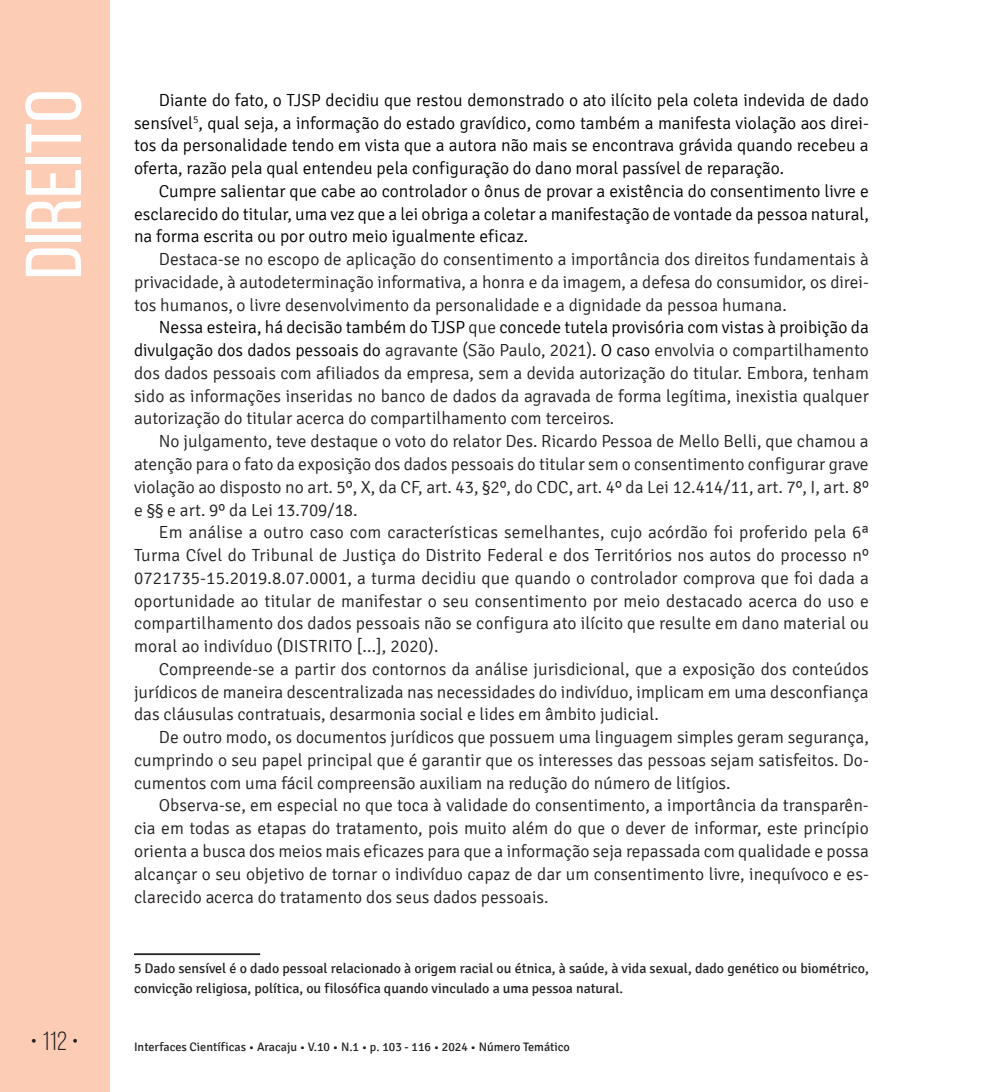
<style>
.page{position:relative;width:993px;height:1092px;background:#fff}
.page>*{position:absolute;margin:0;border:0;box-sizing:border-box;transform-origin:0 0}
.t1{font:78.75px "Bebas Neue";color:#fff;scale:1.09 1}
.t2{font:26.25px "Bebas Neue";color:#231f20}
.t3{font:300 17.5px/22.8px "Signika";color:#231f20;text-align:justify}
.t4{font:300 17.5px/22.8px "Signika";color:#000001;text-align:justify}
.t5{font:14px/19.2px "Signika";color:#231f20}
.t6{font:12.25px "Signika";color:#231f20}
.s1{color:#000001}
</style>
<div class="page">
<div style="left:0;top:0;width:109px;height:1091px;background:#fcccb5"></div>
<hr style="left:134px;top:953px;width:126px;height:2px;background:#231f20">
<h1 class="t1" style="left:11px;top:279px;width:176px;rotate:-90deg">Direito</h1>
<p class="t4" style="left:134px;top:89px;width:736px;text-indent:25px">Diante do fato, o TJSP decidiu que restou demonstrado o ato ilícito pela coleta indevida de dado sensível<sup>5</sup>, qual seja, a informação do estado gravídico, como também a manifesta violação aos direi&shy;tos da personalidade tendo em vista que a autora não mais se encontrava grávida quando recebeu a oferta, razão pela qual entendeu pela configuração do dano moral passível de reparação.</p>
<p class="t4" style="left:134px;top:180px;width:736px;text-indent:25px">Cumpre salientar que cabe ao controlador o ônus de provar a existência do consentimento livre e esclarecido do titular, uma vez que a lei obriga a coletar a manifestação de vontade da pessoa natural, na forma escrita ou por outro meio igualmente eficaz.</p>
<p class="t3" style="left:134px;top:248px;width:736px;text-indent:25px">Destaca-se no escopo de aplicação do consentimento a importância dos direitos fundamentais à privacidade, à autodeterminação informativa, a honra e da imagem, a defesa do consumidor, os direi&shy;tos humanos, o livre desenvolvimento da personalidade e a dignidade da pessoa humana.</p>
<p class="t3" style="left:134px;top:316px;width:736px;text-indent:25px"><span class="s1">Nessa esteira, há decisão também do TJSP</span> que <span class="s1">concede tutela provisória com vistas à proibição da divulgação dos dados pessoais do</span> agravante (São Paulo, 2021)<span class="s1">. O caso</span> envolvia o compartilhamento dos dados pessoais com afiliados da empresa, sem a devida autorização do titular. Embora, tenham sido as informações inseridas no banco de dados da agravada de forma legítima, inexistia qualquer autorização do titular acerca do compartilhamento com terceiros.</p>
<p class="t3" style="left:134px;top:430px;width:736px;text-indent:25px">No julgamento, teve destaque o voto do relator Des. Ricardo Pessoa de Mello Belli, que chamou a atenção para o fato da exposição dos dados pessoais do titular sem o consentimento configurar grave violação ao disposto no art. 5º, X, da CF, art. 43, §2º, do CDC, art. 4º da Lei 12.414/11, art. 7º, I, art. 8º e §§ e art. 9º da Lei 13.709/18.</p>
<p class="t3" style="left:134px;top:521px;width:736px;text-indent:25px">Em análise a outro caso com características semelhantes, cujo acórdão foi proferido pela 6ª Turma Cível do Tribunal de Justiça do Distrito Federal e dos Territórios nos autos do processo nº 0721735-15.2019.8.07.0001, a turma decidiu que quando o controlador comprova que foi dada a oportunidade ao titular de manifestar o seu consentimento por meio destacado acerca do uso e compartilhamento dos dados pessoais não se configura ato ilícito que resulte em dano material ou moral ao indivíduo (DISTRITO [...], 2020).</p>
<p class="t3" style="left:134px;top:658px;width:736px;text-indent:25px">Compreende-se a partir dos contornos da análise jurisdicional, que a exposição dos conteúdos jurídicos de maneira descentralizada nas necessidades do indivíduo, implicam em uma desconfiança das cláusulas contratuais, desarmonia social e lides em âmbito judicial.</p>
<p class="t3" style="left:134px;top:726px;width:736px;text-indent:25px">De outro modo, os documentos jurídicos que possuem uma linguagem simples geram segurança, cumprindo o seu papel principal que é garantir que os interesses das pessoas sejam satisfeitos. Do&shy;cumentos com uma fácil compreensão auxiliam na redução do número de litígios.</p>
<p class="t3" style="left:134px;top:794px;width:736px;text-indent:25px">Observa-se, em especial no que toca à validade do consentimento, a importância da transparên&shy;cia em todas as etapas do tratamento, pois muito além do que o dever de informar, este princípio orienta a busca dos meios mais eficazes para que a informação seja repassada com qualidade e possa alcançar o seu objetivo de tornar o indivíduo capaz de dar um consentimento livre, inequívoco e es&shy;clarecido acerca do tratamento dos seus dados pessoais.</p>
<p class="t5" style="left:134px;top:959px;width:736px">5 Dado sensível é o dado pessoal relacionado à origem racial ou étnica, à saúde, à vida sexual, dado genético ou biométrico, convicção religiosa, política, ou filosófica quando vinculado a uma pessoa natural.</p>
<h2 class="t2" style="left:30px;top:1026px;width:50px">• 112 •</h2>
<p class="t6" style="left:134px;top:1040px;width:437px">Interfaces Científicas • Aracaju • V.10 • N.1 • p. 103 - 116 • 2024 • Número Temático</p>
</div>
